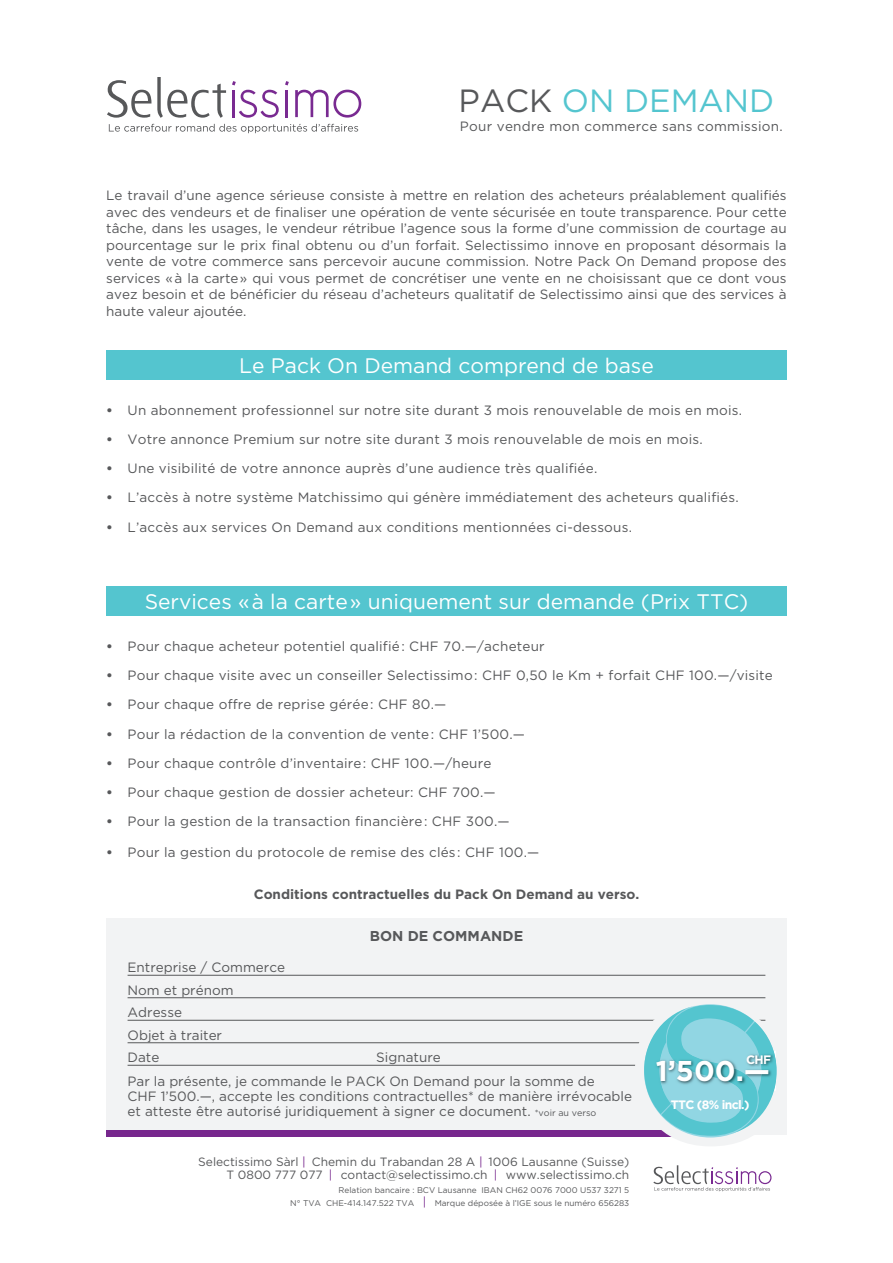
<style>
.page{position:relative;width:893px;height:1263px;background:#fff}
.page>*{position:absolute;margin:0;border:0;box-sizing:border-box;transform-origin:0 0}
.t1{font:32.1px "Gotham";color:#54c5cf}
.t2{font:700 28.65px "Gotham";color:#fff}
.t3{font:21px "Gotham";color:#fff}
.t4{font:700 14.25px "Gotham";color:#57585a}
.t5{font:13.5px/16.5px "Gotham";letter-spacing:.015em;color:#57585a}
.t6{font:700 13.5px "Gotham";color:#57585a}
.t7{font:700 12.15px "Gotham";letter-spacing:-.05em;color:#fff}
.t8{font:12px/13.5px "Gotham";color:#57585a;text-align:right}
.t9{font:8.25px/13.5px "Gotham";color:#57585a;text-align:right}
.s1{color:#57585a}
.s2{font-weight:700}
.s3{font-size:9px}
.s4{color:#77278d}
.s5{font-size:12px;color:#77278d}
</style>
<div class="page">
<div style="left:106px;top:918px;width:681px;height:217px;background:#f2f3f4"></div>
<div style="left:106px;top:1130px;width:584px;height:6px;background:#77278d"></div>
<hr style="left:128px;top:975px;width:637px;height:1px;background:#57585a">
<hr style="left:128px;top:997px;width:637px;height:1px;background:#57585a">
<hr style="left:128px;top:1020px;width:637px;height:1px;background:#57585a">
<hr style="left:128px;top:1042px;width:637px;height:1px;background:#57585a">
<hr style="left:128px;top:1065px;width:637px;height:1px;background:#57585a">
<div style="left:106px;top:350px;width:681px;height:29px;background:#54c5cf"></div>
<svg style="left:635px;top:1004px;width:142px;height:142px"></svg>
<img style="left:663px;top:1051px;width:5px;height:40px">
<img style="left:668px;top:1051px;width:108px;height:40px">
<img style="left:653px;top:1051px;width:10px;height:40px">
<svg style="left:653px;top:1165px;width:118px;height:26px"></svg>
<svg style="left:285px;top:81px;width:4px;height:4px"></svg>
<svg style="left:232px;top:81px;width:47px;height:37px"></svg>
<hr style="left:285px;top:90px;width:3px;height:27px;background:#792a91">
<svg style="left:295px;top:90px;width:66px;height:28px"></svg>
<svg style="left:107px;top:80px;width:44px;height:38px"></svg>
<svg style="left:157px;top:77px;width:69px;height:41px"></svg>
<svg style="left:109px;top:124px;width:249px;height:9px"></svg>
<div style="left:106px;top:586px;width:681px;height:30px;background:#54c5cf"></div>
<h1 class="t1" style="left:459px;top:83px;width:317px"><span class="s1">PACK</span> ON DEMAND</h1>
<p class="t5" style="left:460px;top:118px;width:324px">Pour vendre mon commerce sans commission.</p>
<p class="t5" style="left:106px;top:187px;width:682px;text-align:justify">Le travail d’une agence sérieuse consiste à mettre en relation des acheteurs préalablement qualifiés avec des vendeurs et de finaliser une opération de vente sécurisée en toute transparence. Pour cette tâche, dans les usages, le vendeur rétribue l’agence sous la forme d’une commission de courtage au pourcentage sur le prix final obtenu ou d’un forfait. Selectissimo innove en proposant désormais la vente de votre commerce sans percevoir aucune commission. Notre Pack On Demand propose des services «à la carte» qui vous permet de concrétiser une vente en ne choisissant que ce dont vous avez besoin et de bénéficier du réseau d’acheteurs qualitatif de Selectissimo ainsi que des services à haute valeur ajoutée.</p>
<h3 class="t3" style="left:239px;top:353px;width:416px">Le Pack On Demand comprend de base</h3>
<p class="t5" style="left:106px;top:401px;width:637px"><span class="s2">•</span> Un abonnement professionnel sur notre site durant 3 mois renouvelable de mois en mois.</p>
<p class="t5" style="left:106px;top:431px;width:598px"><span class="s2">•</span> Votre annonce Premium sur notre site durant 3 mois renouvelable de mois en mois.</p>
<p class="t5" style="left:106px;top:460px;width:493px"><span class="s2">•</span> Une visibilité de votre annonce auprès d’une audience très qualifiée.</p>
<p class="t5" style="left:106px;top:489px;width:634px"><span class="s2">•</span> L’accès à notre système Matchissimo qui génère immédiatement des acheteurs qualifiés.</p>
<p class="t5" style="left:106px;top:518px;width:527px"><span class="s2">•</span> L’accès aux services On Demand aux conditions mentionnées ci-dessous.</p>
<h3 class="t3" style="left:145px;top:590px;width:605px">Services «à la carte» uniquement sur demande (Prix TTC)</h3>
<p class="t5" style="left:106px;top:638px;width:440px"><span class="s2">•</span> Pour chaque acheteur potentiel qualifié: CHF 70.—/acheteur</p>
<p class="t5" style="left:106px;top:667px;width:668px"><span class="s2">•</span> Pour chaque visite avec un conseiller Selectissimo: CHF 0,50 le Km + forfait CHF 100.—/visite</p>
<p class="t5" style="left:106px;top:696px;width:342px"><span class="s2">•</span> Pour chaque offre de reprise gérée: CHF 80.—</p>
<p class="t5" style="left:106px;top:725px;width:420px"><span class="s2">•</span> Pour la rédaction de la convention de vente: CHF 1’500.—</p>
<p class="t5" style="left:106px;top:755px;width:387px"><span class="s2">•</span> Pour chaque contrôle d’inventaire: CHF 100.—/heure</p>
<p class="t5" style="left:106px;top:784px;width:391px"><span class="s2">•</span> Pour chaque gestion de dossier acheteur: CHF 700.—</p>
<p class="t5" style="left:106px;top:813px;width:405px"><span class="s2">•</span> Pour la gestion de la transaction financière: CHF 300.—</p>
<p class="t5" style="left:106px;top:844px;width:435px"><span class="s2">•</span> Pour la gestion du protocole de remise des clés: CHF 100.—</p>
<p class="t6" style="left:254px;top:886px;width:387px">Conditions contractuelles du Pack On Demand au verso.</p>
<p class="t4" style="left:370px;top:928px;width:155px">BON DE COMMANDE</p>
<p class="t5" style="left:128px;top:956px;width:159px;line-height:22.5px">Entreprise / Commerce<br>Nom et prénom<br>Adresse<br>Objet à traiter<br>Date</p>
<p class="t5" style="left:128px;top:1045px;width:469px;line-height:23.5px;text-indent:249px">Signature<br>Par la présente, je commande le PACK On Demand pour la somme de</p>
<p class="t5" style="left:128px;top:1088px;width:506px;line-height:15px">CHF 1’500.—, accepte les conditions contractuelles* de manière irrévocable et atteste être autorisé juridiquement à signer ce document. <span class="s3">*voir au verso</span></p>
<p class="t8" style="left:198px;top:1154px;width:433px">Selectissimo Sàrl <span class="s4">|</span> Chemin du Trabandan 28 A <span class="s4">|</span> 1006 Lausanne (Suisse)<br>T 0800 777 077 <span class="s4">|</span> contact@selectissimo.ch <span class="s4">|</span> www.selectissimo.ch</p>
<p class="t9" style="left:290px;top:1183px;width:341px">Relation bancaire : BCV Lausanne IBAN CH62 0076 7000 U537 3271 5<br>N° TVA CHE-414.147.522 TVA <span class="s5">|</span> Marque déposée à l’IGE sous le numéro 656283</p>
<p class="t7" style="left:746px;top:1052px;width:27px">CHF</p>
<p class="t7" style="left:671px;top:1098px;width:80px">TTC (8% incl.)</p>
<h2 class="t2" style="left:656px;top:1054px;width:116px">1’500.—</h2>
</div>
